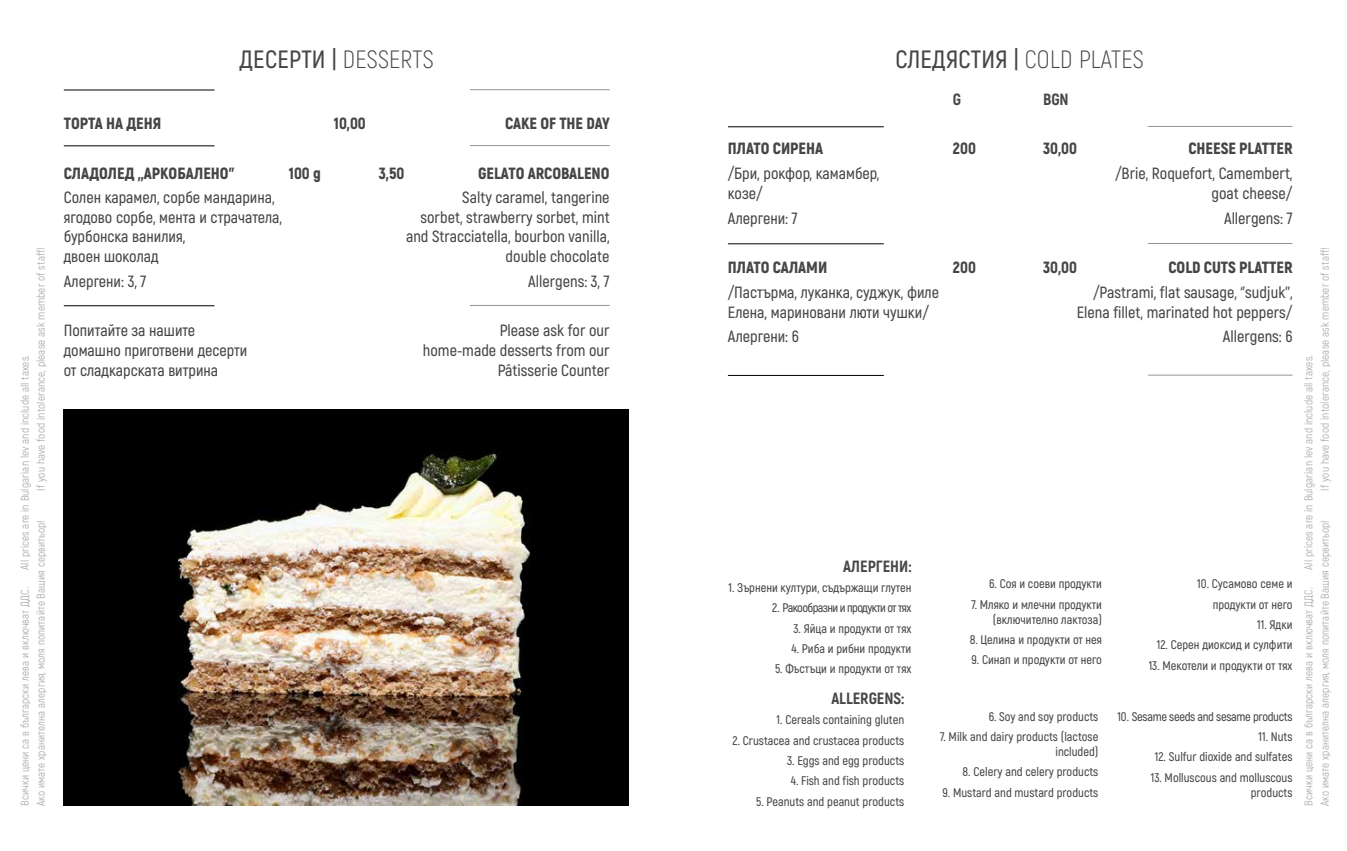
<style>
.page{position:relative;width:1347px;height:851px;background:#fff}
.page>*{position:absolute;margin:0;border:0;box-sizing:border-box;transform-origin:0 0}
.t1{font:600 25px "Akrobat";letter-spacing:.01em;color:#464547}
.t2{font:600 16.25px "Akrobat";color:#464547}
.t3{font:900 16.25px "Akrobat";color:#464547}
.t4{font:800 16.25px "Akrobat";color:#464547}
.t5{font:600 12.5px/15px "Akrobat";color:#464547;text-align:right}
.t6{font:600 12.5px "Akrobat";letter-spacing:-.025em;color:#464547}
.t7{font:600 12.5px "Akrobat";letter-spacing:-.05em;color:#464547}
.t8{font:11.25px/16px "Akrobat";letter-spacing:.01em;color:#a7a9ac}
.s1{font-weight:300}
</style>
<div class="page">
<hr style="left:64px;top:90px;width:150px;height:1px;background:#000">
<hr style="left:470px;top:89px;width:139px;height:1px;background:#939598">
<hr style="left:64px;top:146px;width:150px;height:1px;background:#000">
<hr style="left:470px;top:145px;width:139px;height:1px;background:#939598">
<hr style="left:64px;top:305px;width:150px;height:1px;background:#000">
<hr style="left:470px;top:305px;width:139px;height:1px;background:#939598">
<img style="left:64px;top:409px;width:564px;height:396px">
<hr style="left:728px;top:243px;width:155px;height:1px;background:#000">
<hr style="left:1147px;top:243px;width:145px;height:1px;background:#939598">
<hr style="left:728px;top:375px;width:155px;height:1px;background:#000">
<hr style="left:1147px;top:375px;width:145px;height:1px;background:#939598">
<hr style="left:728px;top:126px;width:155px;height:1px;background:#000">
<hr style="left:1147px;top:126px;width:145px;height:1px;background:#939598">
<h1 class="t1" style="left:240px;top:44px;width:196px">ДЕСЕРТИ | <span class="s1">DESSERTS</span></h1>
<p class="t8" style="left:33px;top:490px;width:245px;rotate:-90deg">If you have food intolerance, please ask member of staff!</p>
<p class="t8" style="left:17px;top:805px;width:452px;text-indent:236px;rotate:-90deg">All prices are in Bulgarian lev and include all taxes.<br>Ако имате хранителна алергия, моля попитайте Вашия сервитьор!</p>
<p class="t8" style="left:17px;top:805px;width:220px;rotate:-90deg">Всички цени са в български лева и включват ДДС.</p>
<h2 class="t3" style="left:64px;top:113px;width:99px">ТОРТА НА ДЕНЯ</h2>
<h2 class="t3" style="left:334px;top:113px;width:33px">10,00</h2>
<h2 class="t3" style="left:505px;top:113px;width:106px">CAKE OF THE DAY</h2>
<h2 class="t3" style="left:64px;top:162px;width:172px">СЛАДОЛЕД ,,АРКОБАЛЕНО’’</h2>
<h2 class="t3" style="left:289px;top:162px;width:33px">100 g</h2>
<h2 class="t3" style="left:379px;top:162px;width:27px">3,50</h2>
<h2 class="t3" style="left:478px;top:162px;width:133px">GELATO ARCOBALENO</h2>
<h2 class="t2" style="left:64px;top:188px;width:212px">Солен карамел, сорбе мандарина,</h2>
<h2 class="t2" style="left:462px;top:188px;width:149px">Salty caramel, tangerine</h2>
<h2 class="t2" style="left:64px;top:207px;width:220px">ягодово сорбе, мента и страчатела,</h2>
<h2 class="t2" style="left:420px;top:207px;width:191px">sorbet, strawberry sorbet, mint</h2>
<h2 class="t2" style="left:64px;top:227px;width:123px">бурбонска ванилия,</h2>
<h2 class="t2" style="left:406px;top:227px;width:205px">and Stracciatella, bourbon vanilla,</h2>
<h2 class="t2" style="left:64px;top:246px;width:96px">двоен шоколад</h2>
<h2 class="t2" style="left:505px;top:246px;width:105px">double chocolate</h2>
<h2 class="t2" style="left:64px;top:271px;width:84px">Алергени: 3, 7</h2>
<h2 class="t2" style="left:528px;top:271px;width:83px">Allergens: 3, 7</h2>
<h2 class="t2" style="left:64px;top:321px;width:133px">Попитайте за нашите</h2>
<h2 class="t2" style="left:499px;top:321px;width:111px">Please ask for our</h2>
<h2 class="t2" style="left:64px;top:340px;width:185px">домашно приготвени десерти</h2>
<h2 class="t2" style="left:423px;top:340px;width:188px">home-made desserts from our</h2>
<h2 class="t2" style="left:64px;top:360px;width:156px">от сладкарската витрина</h2>
<h2 class="t2" style="left:497px;top:360px;width:113px">Pâtisserie Counter</h2>
<h1 class="t1" style="left:895px;top:44px;width:250px">СЛЕДЯСТИЯ | <span class="s1">COLD PLATES</span></h1>
<h2 class="t4" style="left:953px;top:89px;width:10px">G</h2>
<h2 class="t4" style="left:1043px;top:89px;width:27px">BGN</h2>
<h2 class="t3" style="left:728px;top:138px;width:97px">ПЛАТО СИРЕНА</h2>
<h2 class="t3" style="left:953px;top:138px;width:24px">200</h2>
<h2 class="t3" style="left:1043px;top:138px;width:35px">30,00</h2>
<h2 class="t3" style="left:1188px;top:138px;width:106px">CHEESE PLATTER</h2>
<h2 class="t2" style="left:728px;top:163px;width:153px">/Бри, рокфор, камамбер,</h2>
<h2 class="t2" style="left:1115px;top:163px;width:179px">/Brie, Roquefort, Camembert,</h2>
<h2 class="t2" style="left:728px;top:183px;width:36px">козе/</h2>
<h2 class="t2" style="left:1211px;top:183px;width:82px">goat cheese/</h2>
<h2 class="t2" style="left:728px;top:208px;width:71px">Алергени: 7</h2>
<h2 class="t2" style="left:1224px;top:208px;width:70px">Allergens: 7</h2>
<h2 class="t3" style="left:728px;top:257px;width:101px">ПЛАТО САЛАМИ</h2>
<h2 class="t3" style="left:953px;top:257px;width:24px">200</h2>
<h2 class="t3" style="left:1043px;top:257px;width:35px">30,00</h2>
<h2 class="t3" style="left:1168px;top:257px;width:126px">COLD CUTS PLATTER</h2>
<h2 class="t2" style="left:728px;top:282px;width:213px">/Пастърма, луканка, суджук, филе</h2>
<h2 class="t2" style="left:1093px;top:282px;width:201px">/Pastrami, flat sausage, ‘’sudjuk’’,</h2>
<h2 class="t2" style="left:728px;top:302px;width:203px">Елена, мариновани люти чушки/</h2>
<h2 class="t2" style="left:1076px;top:302px;width:217px">Elena fillet, marinated hot peppers/</h2>
<h2 class="t2" style="left:728px;top:327px;width:72px">Алергени: 6</h2>
<h2 class="t2" style="left:1222px;top:327px;width:71px">Allergens: 6</h2>
<h2 class="t4" style="left:843px;top:555px;width:70px">АЛЕРГЕНИ:</h2>
<p class="t5" style="left:728px;top:580px;width:184px">1. Зърнени култури, съдържащи глутен</p>
<p class="t7" style="left:772px;top:600px;width:141px">2. Ракообразни и продукти от тях</p>
<p class="t5" style="left:793px;top:620px;width:119px">3. Яйца и продукти от тях</p>
<p class="t5" style="left:791px;top:641px;width:121px">4. Риба и рибни продукти</p>
<p class="t5" style="left:775px;top:661px;width:138px">5. Фъстъци и продукти от тях</p>
<h2 class="t4" style="left:831px;top:688px;width:74px">ALLERGENS:</h2>
<p class="t5" style="left:776px;top:712px;width:129px">1. Cereals containing gluten</p>
<p class="t5" style="left:732px;top:732px;width:173px">2. Crustacea and crustacea products</p>
<p class="t5" style="left:787px;top:753px;width:119px">3. Eggs and egg products</p>
<p class="t5" style="left:791px;top:773px;width:115px">4. Fish and fish products</p>
<p class="t5" style="left:756px;top:793px;width:149px">5. Peanuts and peanut products</p>
<p class="t5" style="left:989px;top:576px;width:114px">6. Соя и соеви продукти</p>
<p class="t5" style="left:971px;top:596px;width:132px">7. Мляко и млечни продукти (включително лактоза)</p>
<p class="t5" style="left:969px;top:632px;width:134px">8. Целина и продукти от нея</p>
<p class="t5" style="left:971px;top:652px;width:132px">9. Синап и продукти от него</p>
<p class="t5" style="left:988px;top:708px;width:111px">6. Soy and soy products</p>
<p class="t5" style="left:940px;top:729px;width:160px">7. Milk and dairy products (lactose included)</p>
<p class="t5" style="left:962px;top:764px;width:137px">8. Celery and celery products</p>
<p class="t5" style="left:942px;top:784px;width:157px">9. Mustard and mustard products</p>
<p class="t5" style="left:1197px;top:573px;width:97px;line-height:20.2px">10. Сусамово семе и продукти от него</p>
<p class="t5" style="left:1257px;top:617px;width:37px">11. Ядки</p>
<p class="t5" style="left:1156px;top:637px;width:137px">12. Серен диоксид и сулфити</p>
<p class="t5" style="left:1148px;top:657px;width:145px">13. Мекотели и продукти от тях</p>
<p class="t6" style="left:1117px;top:708px;width:177px">10. Sesame seeds and sesame products</p>
<p class="t5" style="left:1258px;top:729px;width:35px">11. Nuts</p>
<p class="t5" style="left:1154px;top:749px;width:139px">12. Sulfur dioxide and sulfates</p>
<p class="t5" style="left:1150px;top:769px;width:143px">13. Molluscous and molluscous products</p>
<p class="t8" style="left:1316px;top:490px;width:245px;rotate:-90deg">If you have food intolerance, please ask member of staff!</p>
<p class="t8" style="left:1300px;top:805px;width:452px;text-indent:236px;rotate:-90deg">All prices are in Bulgarian lev and include all taxes.<br>Ако имате хранителна алергия, моля попитайте Вашия сервитьор!</p>
<p class="t8" style="left:1300px;top:805px;width:220px;rotate:-90deg">Всички цени са в български лева и включват ДДС.</p>
</div>
